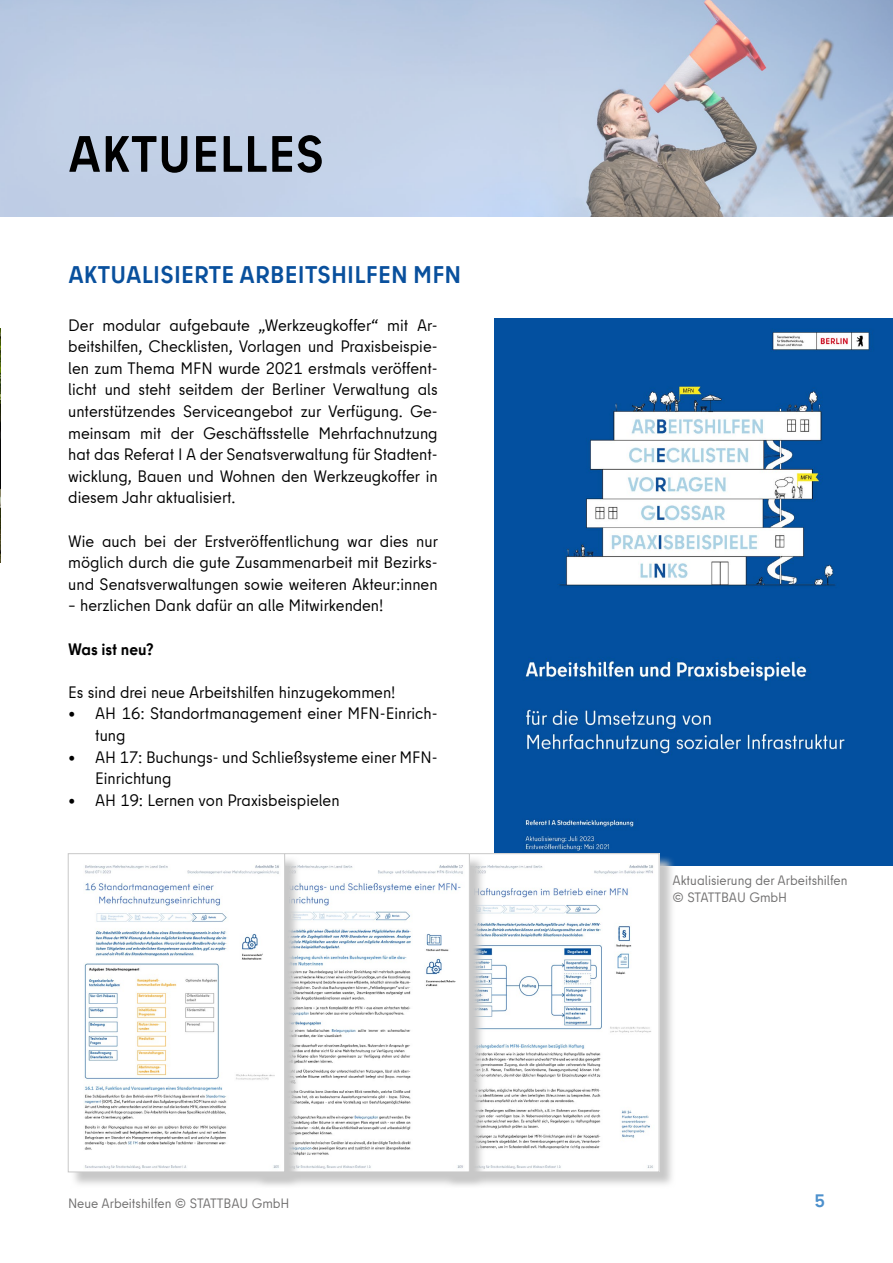
<style>
.page{position:relative;width:893px;height:1263px;background:#fff}
.page>*{position:absolute;margin:0;border:0;box-sizing:border-box;transform-origin:0 0}
.t1{font:700 51px "Berlin Type Office";letter-spacing:.01em;color:#000}
.t2{font:700 24px "Berlin Type Office";letter-spacing:.01em;color:#09509d}
.t3{font:700 18px "Berlin Type Office";color:#4d90cc}
.t4{font:16.5px/21.6px "Berlin Type Office";color:#000;text-align:justify}
.t5{font:700 16.5px "Berlin Type Office";color:#000}
.t6{font:13.5px/16.2px "Berlin Type Office";color:#706f6f}
</style>
<div class="page">
<img style="left:0;top:0;width:893px;height:217px">
<img style="left:0;top:328px;width:1px;height:234px">
<img style="left:494px;top:319px;width:399px;height:546px">
<svg style="left:486px;top:856px;width:190px;height:329px"></svg>
<img style="left:486px;top:855px;width:171px;height:315px">
<svg style="left:301px;top:859px;width:185px;height:327px"></svg>
<img style="left:301px;top:859px;width:167px;height:311px">
<svg style="left:70px;top:856px;width:231px;height:330px"></svg>
<img style="left:70px;top:856px;width:213px;height:314px">
<div style="left:68px;top:853px;width:217px;height:319px;border:1px solid #c8c8c8"></div>
<h1 class="t1" style="left:68px;top:121px;width:257px">AKTUELLES</h1>
<h2 class="t2" style="left:68px;top:259px;width:395px">AKTUALISIERTE ARBEITSHILFEN MFN</h2>
<p class="t4" style="left:68px;top:314px;width:371px">Der modular aufgebaute „Werkzeugkoffer“ mit Ar&shy;beitshilfen, Checklisten, Vorlagen und Praxisbeispie&shy;len zum Thema MFN wurde 2021 erstmals veröffent&shy;licht und steht seitdem der Berliner Verwaltung als unterstützendes Serviceangebot zur Verfügung. Ge&shy;meinsam mit der Geschäftsstelle Mehrfachnutzung hat das Referat I A der Senatsverwaltung für Stadtent&shy;wicklung, Bauen und Wohnen den Werkzeugkoffer in diesem Jahr aktualisiert.</p>
<p class="t4" style="left:68px;top:530px;width:371px">Wie auch bei der Erstveröffentlichung war dies nur möglich durch die gute Zusammenarbeit mit Bezirks&shy;und Senatsverwaltungen sowie weiteren Akteur:innen</p>
<p class="t4" style="left:68px;top:595px;width:317px">– herzlichen Dank dafür an alle Mitwirkenden!</p>
<p class="t5" style="left:68px;top:638px;width:87px">Was ist neu?</p>
<p class="t4" style="left:68px;top:681px;width:329px">Es sind drei neue Arbeitshilfen hinzugekommen!</p>
<p class="t4" style="left:95px;top:703px;width:344px;text-indent:-27px">• AH 16: Standortmanagement einer MFN-Einrich&shy;tung</p>
<p class="t4" style="left:95px;top:746px;width:344px;text-indent:-27px">• AH 17: Buchungs- und Schließsysteme einer MFN-<br>Einrichtung</p>
<p class="t4" style="left:68px;top:789px;width:273px">• AH 19: Lernen von Praxisbeispielen</p>
<p class="t6" style="left:672px;top:873px;width:177px">Aktualisierung der Arbeitshilfen © STATTBAU GmbH</p>
<p class="t6" style="left:68px;top:1195px;width:223px">Neue Arbeitshilfen © STATTBAU GmbH</p>
<p class="t3" style="left:815px;top:1189px;width:12px">5</p>
</div>
